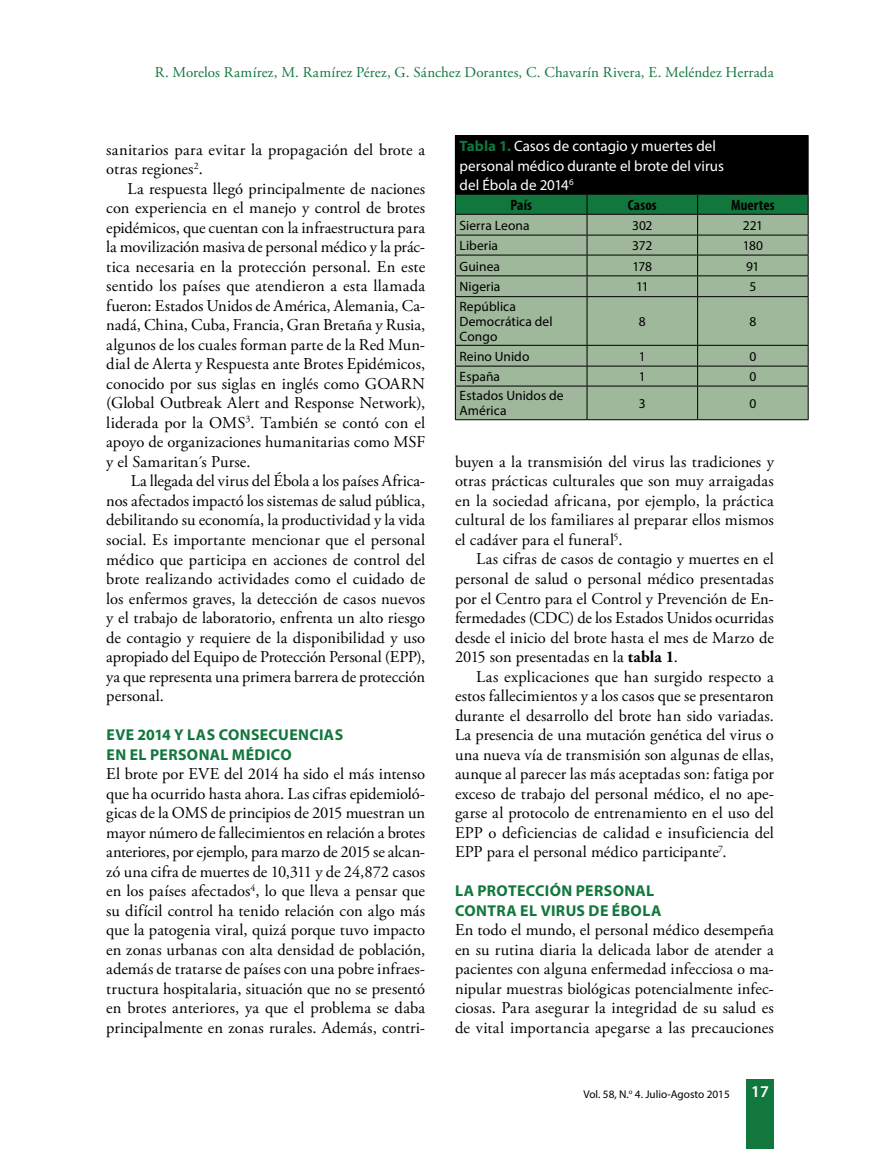
<style>
.page{position:relative;width:893px;height:1149px;background:#fff}
.page>*{position:absolute;margin:0;border:0;box-sizing:border-box;transform-origin:0 0}
.t1{font:16.5px/19.5px "Adobe Garamond Pro";color:#000;text-align:justify}
.t2{font:600 16.5px "Myriad Pro";color:#fff}
.t3{font:700 15.75px/19.5px "Myriad Pro";letter-spacing:.025em;color:#12773d}
.t4{font:15px "Adobe Garamond Pro";letter-spacing:.005em;color:#12773d}
.t5{font:15px "Myriad Pro";color:#fff}
.t6{font:700 condensed 15px "Myriad Pro";letter-spacing:.005em;color:#000}
.t7{font:13.5px/15px "Myriad Pro";letter-spacing:.005em;color:#000}
.t8{font:11.25px "Myriad Pro";color:#000}
.s1{font-weight:700;color:#12773d}
.s2{font-weight:700}
</style>
<div class="page">
<div style="left:746px;top:1078px;width:28px;height:70px;background:#12773d"></div>
<div style="left:455px;top:135px;width:353px;height:59px;background:#000"></div>
<svg style="left:456px;top:297px;width:352px;height:122px;background:#9ab196"></svg>
<hr style="left:455px;top:296px;width:132px;height:1px;background:#000">
<hr style="left:587px;top:296px;width:111px;height:1px;background:#000">
<hr style="left:587px;top:297px;width:1px;height:48px;background:#000">
<hr style="left:698px;top:296px;width:110px;height:1px;background:#000">
<hr style="left:697px;top:297px;width:1px;height:48px;background:#000">
<hr style="left:455px;top:345px;width:132px;height:1px;background:#000">
<hr style="left:587px;top:345px;width:111px;height:1px;background:#000">
<hr style="left:698px;top:345px;width:110px;height:1px;background:#000">
<hr style="left:455px;top:365px;width:132px;height:1px;background:#000">
<hr style="left:587px;top:365px;width:111px;height:1px;background:#000">
<svg style="left:587px;top:345px;width:1px;height:40px"></svg>
<hr style="left:698px;top:365px;width:110px;height:1px;background:#000">
<svg style="left:697px;top:345px;width:1px;height:40px"></svg>
<hr style="left:455px;top:385px;width:132px;height:1px;background:#000">
<hr style="left:587px;top:385px;width:111px;height:1px;background:#000">
<hr style="left:587px;top:386px;width:1px;height:33px;background:#000">
<hr style="left:698px;top:385px;width:110px;height:1px;background:#000">
<hr style="left:697px;top:386px;width:1px;height:33px;background:#000">
<hr style="left:808px;top:136px;width:1px;height:58px;background:#000">
<svg style="left:455px;top:194px;width:354px;height:102px;background:#7ba080"></svg>
<hr style="left:455px;top:297px;width:1px;height:48px;background:#000">
<hr style="left:808px;top:297px;width:1px;height:48px;background:#000">
<svg style="left:455px;top:345px;width:1px;height:40px"></svg>
<svg style="left:808px;top:345px;width:1px;height:40px"></svg>
<hr style="left:455px;top:386px;width:1px;height:33px;background:#000">
<hr style="left:808px;top:386px;width:1px;height:33px;background:#000">
<hr style="left:455px;top:419px;width:132px;height:1px;background:#000">
<hr style="left:587px;top:419px;width:111px;height:1px;background:#000">
<hr style="left:698px;top:419px;width:110px;height:1px;background:#000">
<p class="t4" style="left:155px;top:63px;width:621px">R. Morelos Ramírez, M. Ramírez Pérez, G. Sánchez Dorantes, C. Chavarín Rivera, E. Meléndez Herrada</p>
<p class="t1" style="left:106px;top:140px;width:321px">sanitarios para evitar la propagación del brote a otras regiones<sup>2</sup>.</p>
<p class="t1" style="left:106px;top:179px;width:321px;text-indent:21px">La respuesta llegó principalmente de naciones con experiencia en el manejo y control de brotes epidémicos, que cuentan con la infraestructura para la movilización masiva de personal médico y la prác&shy;tica necesaria en la protección personal. En este sentido los países que atendieron a esta llamada fueron: Estados Unidos de América, Alemania, Ca&shy;nadá, China, Cuba, Francia, Gran Bretaña y Rusia, algunos de los cuales forman parte de la Red Mun&shy;dial de Alerta y Respuesta ante Brotes Epidémicos, conocido por sus siglas en inglés como GOARN (Global Outbreak Alert and Response Network), liderada por la OMS<sup>3</sup>. También se contó con el apoyo de organizaciones humanitarias como MSF y el Samaritan´s Purse.</p>
<p class="t1" style="left:106px;top:472px;width:320px;text-indent:24px">La llegada del virus del Ébola a los países Africa&shy;nos afectados impactó los sistemas de salud pública, debilitando su economía, la productividad y la vida social. Es importante mencionar que el personal médico que participa en acciones de control del brote realizando actividades como el cuidado de los enfermos graves, la detección de casos nuevos y el trabajo de laboratorio, enfrenta un alto riesgo de contagio y requiere de la disponibilidad y uso apropiado del Equipo de Protección Personal (EPP), ya que representa una primera barrera de protección personal.</p>
<p class="t3" style="left:106px;top:724px;width:238px">EVE 2014 Y LAS CONSECUENCIAS<br>EN EL PERSONAL MÉDICO</p>
<p class="t1" style="left:106px;top:764px;width:321px">El brote por EVE del 2014 ha sido el más intenso que ha ocurrido hasta ahora. Las cifras epidemioló&shy;gicas de la OMS de principios de 2015 muestran un mayor número de fallecimientos en relación a brotes anteriores, por ejemplo, para marzo de 2015 se alcan&shy;zó una cifra de muertes de 10,311 y de 24,872 casos en los países afectados<sup>4</sup>, lo que lleva a pensar que su difícil control ha tenido relación con algo más que la patogenia viral, quizá porque tuvo impacto en zonas urbanas con alta densidad de población, además de tratarse de países con una pobre infraes&shy;tructura hospitalaria, situación que no se presentó en brotes anteriores, ya que el problema se daba principalmente en zonas rurales. Además, contri-</p>
<p class="t5" style="left:460px;top:137px;width:258px"><span class="s1">Tabla 1.</span> Casos de contagio y muertes del</p>
<p class="t5" style="left:460px;top:156px;width:266px">personal médico durante el brote del virus</p>
<p class="t5" style="left:460px;top:176px;width:116px">del Ébola de 2014<sup>6</sup></p>
<p class="t6" style="left:510px;top:195px;width:23px">País</p>
<p class="t6" style="left:628px;top:195px;width:30px">Casos</p>
<p class="t6" style="left:731px;top:195px;width:45px">Muertes</p>
<p class="t7" style="left:460px;top:217px;width:71px">Sierra Leona</p>
<p class="t7" style="left:632px;top:217px;width:22px">302</p>
<p class="t7" style="left:743px;top:217px;width:22px">221</p>
<p class="t7" style="left:460px;top:238px;width:40px">Liberia</p>
<p class="t7" style="left:632px;top:238px;width:22px">372</p>
<p class="t7" style="left:743px;top:238px;width:22px">180</p>
<p class="t7" style="left:460px;top:258px;width:42px">Guinea</p>
<p class="t7" style="left:632px;top:258px;width:21px">178</p>
<p class="t7" style="left:746px;top:258px;width:15px">91</p>
<p class="t7" style="left:460px;top:279px;width:42px">Nigeria</p>
<p class="t7" style="left:636px;top:279px;width:14px">11</p>
<p class="t7" style="left:749px;top:279px;width:8px">5</p>
<p class="t7" style="left:460px;top:299px;width:94px">República<br>Democrática del<br>Congo</p>
<p class="t7" style="left:639px;top:314px;width:8px">8</p>
<p class="t7" style="left:749px;top:314px;width:8px">8</p>
<p class="t7" style="left:460px;top:348px;width:71px">Reino Unido</p>
<p class="t7" style="left:639px;top:348px;width:8px">1</p>
<p class="t7" style="left:749px;top:348px;width:8px">0</p>
<p class="t7" style="left:460px;top:369px;width:42px">España</p>
<p class="t7" style="left:639px;top:369px;width:8px">1</p>
<p class="t7" style="left:749px;top:369px;width:8px">0</p>
<p class="t7" style="left:460px;top:388px;width:106px">Estados Unidos de<br>América</p>
<p class="t7" style="left:639px;top:395px;width:8px">3</p>
<p class="t7" style="left:749px;top:395px;width:8px">0</p>
<p class="t1" style="left:455px;top:452px;width:321px">buyen a la transmisión del virus las tradiciones y otras prácticas culturales que son muy arraigadas en la sociedad africana, por ejemplo, la práctica cultural de los familiares al preparar ellos mismos el cadáver para el funeral<sup>5</sup>.</p>
<p class="t1" style="left:455px;top:550px;width:320px;text-indent:21px">Las cifras de casos de contagio y muertes en el personal de salud o personal médico presentadas por el Centro para el Control y Prevención de En&shy;fermedades (CDC) de los Estados Unidos ocurridas desde el inicio del brote hasta el mes de Marzo de 2015 son presentadas en la <span class="s2">tabla 1</span>.</p>
<p class="t1" style="left:455px;top:667px;width:321px;text-indent:21px">Las explicaciones que han surgido respecto a estos fallecimientos y a los casos que se presentaron durante el desarrollo del brote han sido variadas.<br>La presencia de una mutación genética del virus o una nueva vía de transmisión son algunas de ellas, aunque al parecer las más aceptadas son: fatiga por exceso de trabajo del personal médico, el no ape&shy;garse al protocolo de entrenamiento en el uso del EPP o deficiencias de calidad e insuficiencia del EPP para el personal médico participante<sup>7</sup>.</p>
<p class="t3" style="left:455px;top:880px;width:208px">LA PROTECCIÓN PERSONAL<br>CONTRA EL VIRUS DE ÉBOLA</p>
<p class="t1" style="left:455px;top:920px;width:321px">En todo el mundo, el personal médico desempeña en su rutina diaria la delicada labor de atender a pacientes con alguna enfermedad infecciosa o ma&shy;nipular muestras biológicas potencialmente infec&shy;ciosas. Para asegurar la integridad de su salud es de vital importancia apegarse a las precauciones</p>
<p class="t8" style="left:584px;top:1086px;width:148px">Vol. 58, N.<sup>o</sup> 4. Julio-Agosto 2015</p>
<p class="t2" style="left:751px;top:1080px;width:27px">1717</p>
</div>
